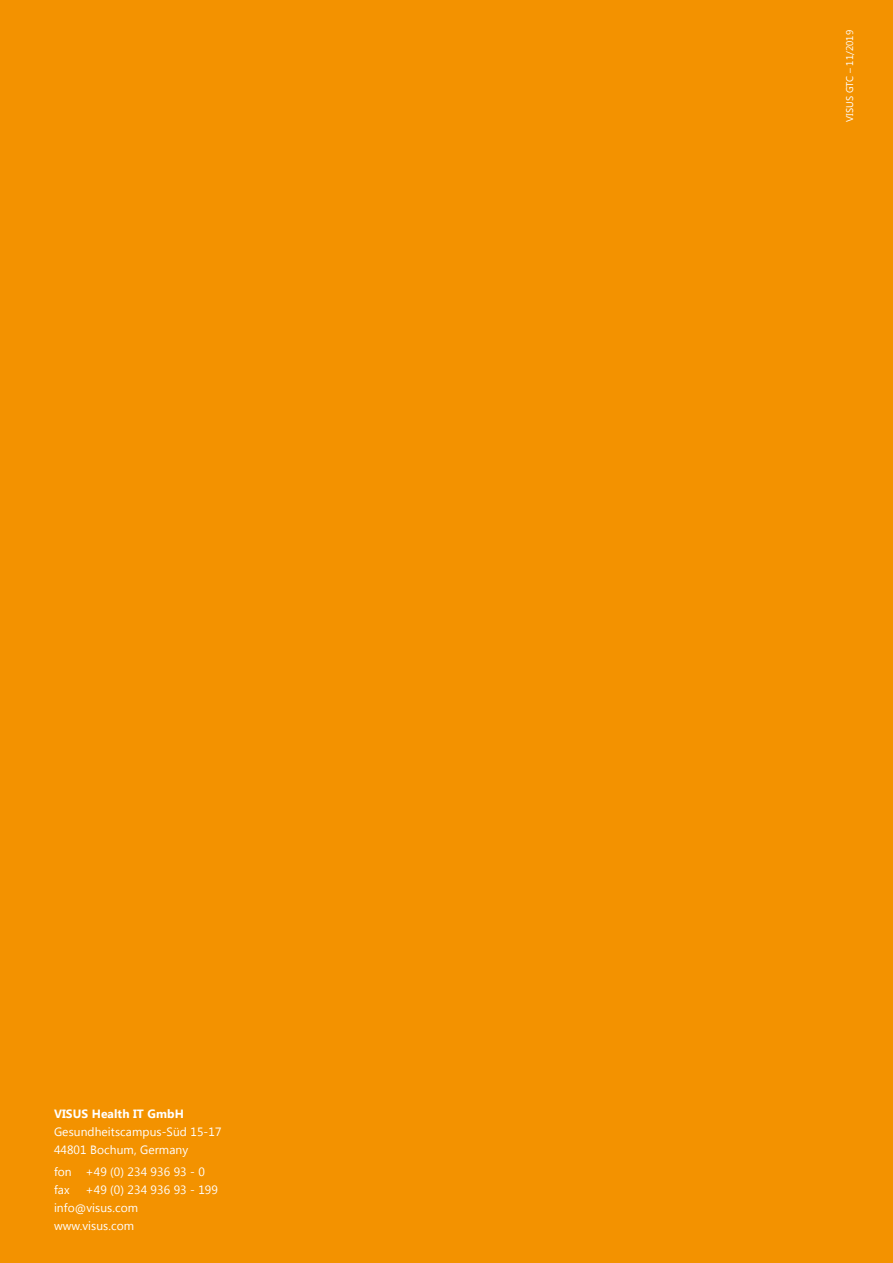
<style>
.page{position:relative;width:893px;height:1263px;background:#f39200}
.page>*{position:absolute;margin:0;border:0;box-sizing:border-box;transform-origin:0 0}
.t1{font:12px/18px "Segoe UI";letter-spacing:.005em;color:#fff}
.t2{font:700 12px "Segoe UI";letter-spacing:.005em;color:#fff}
.t3{font:9.75px "Segoe UI";letter-spacing:.005em;color:#fff}
</style>
<div class="page">
<p class="t2" style="left:54px;top:1105px;width:131px">VISUS Health IT GmbH</p>
<p class="t1" style="left:54px;top:1122px;width:169px">Gesundheitscampus-Süd 15-17<br>44801 Bochum, Germany</p>
<p class="t1" style="left:54px;top:1162px;width:152px">fon +49 (0) 234 936 93 - 0 fax</p>
<p class="t1" style="left:54px;top:1180px;width:165px;text-indent:32px">+49 (0) 234 936 93 - 199 info@visus.com www.visus.com</p>
<p class="t3" style="left:843px;top:122px;width:93px;rotate:-90deg">VISUS GTC – 11/2019</p>
</div>
